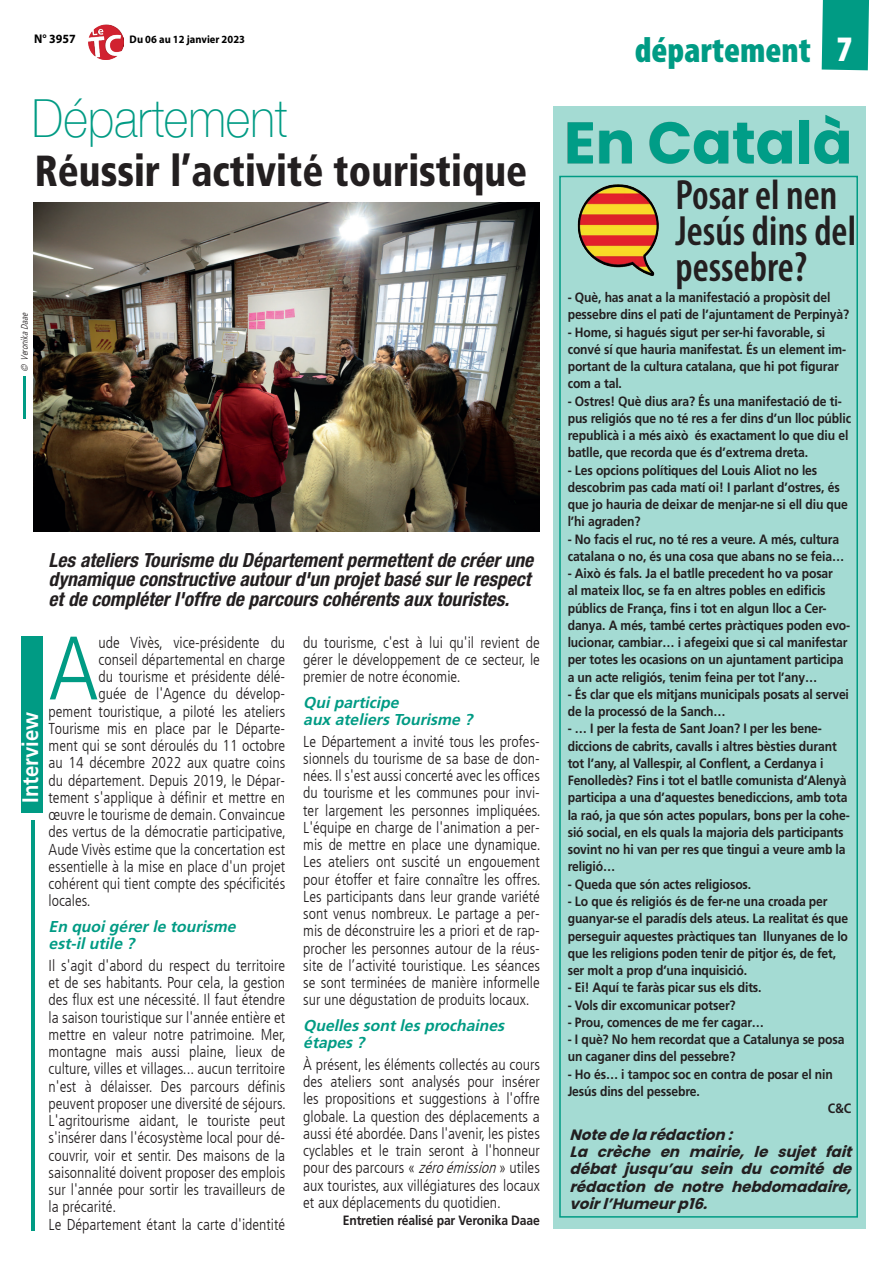
<style>
.page{position:relative;width:893px;height:1263px;background:#fff}
.page>*{position:absolute;margin:0;border:0;box-sizing:border-box;transform-origin:0 0}
.t1{font:300 condensed 89.85px "Frutiger LT";color:#009b84}
.t2{font:700 58.5px "Poppins";color:#009d87}
.t3{font:100 52.5px "Helvetica Neue";color:#009b84;scale:.9 1}
.t4{font:900 condensed 43.5px "Frutiger LT Std";color:#231f20;scale:.9 1}
.t5{font:600 condensed 42.6px/36px "Myriad Pro";color:#231f20;scale:.95 1}
.t6{font:900 condensed 36px "Myriad Pro";color:#009b84}
.t7{font:700 22.5px "Frutiger LT Std";color:#fff;scale:.9 1}
.t8{font:italic 700 condensed 19.5px/19.5px "Helvetica Neue LT Std";color:#231f20}
.t9{font:300 condensed 15.75px/17.2px "Frutiger LT";color:#231f20;text-align:justify}
.t10{font:italic 700 15.75px/17.2px "Frutiger LT Std";color:#009b84}
.t11{font:italic 700 15px/17.2px "Poppins";color:#231f20}
.t12{font:700 13.5px/17.2px "Frutiger LT Std";letter-spacing:-.01em;color:#231f20;scale:.9 1}
.t13{font:700 12.6px "Myriad Pro";color:#000;scale:.95 1}
.t14{font:700 10.95px "Myriad Pro";color:#000;scale:.95 1}
.t15{font:italic 300 condensed 9.45px "Frutiger LT";color:#231f20;scale:.95 1}
.s1{color:#fff}
.s2{font-style:italic}
</style>
<div class="page">
<img style="left:88px;top:24px;width:35px;height:35px">
<div style="left:822px;top:0;width:47px;height:70px;background:#009b84"></div>
<div style="left:553px;top:106px;width:313px;height:1123px;background:#a4dbd3"></div>
<div style="left:559px;top:176px;width:299px;height:1041px;border:2px solid #009b84"></div>
<div style="left:568px;top:115px;width:281px;height:49px;background:#231f20;opacity:.32"></div>
<img style="left:577px;top:184px;width:82px;height:92px">
<div style="left:21px;top:636px;width:22px;height:176px;background:#009b84"></div>
<hr style="left:32px;top:820px;width:3px;height:410px;background:#009b84">
<img style="left:33px;top:202px;width:507px;height:329px">
<hr style="left:23px;top:376px;width:3px;height:43px;background:#009b84">
<p class="t13" style="left:34px;top:31px;width:45px">N° 3957</p>
<p class="t14" style="left:130px;top:32px;width:123px">Du 06 au 12 janvier 2023</p>
<h3 class="t6" style="left:635px;top:27px;width:219px">département <span class="s1">7</span></h3>
<h3 class="t3" style="left:32px;top:79px;width:285px">Département</h3>
<h3 class="t4" style="left:35px;top:145px;width:549px">Réussir l’activité touristique</h3>
<p class="t15" style="left:19px;top:372px;width:66px;rotate:-90deg">© VeronikaDaae</p>
<p class="t8" style="left:49px;top:550px;width:486px">Les ateliers Tourisme du Département permettent de créer une dynamique constructive autour d'un projet basé sur le respect et de compléter l'offre de parcours cohérents aux touristes.</p>
<h3 class="t7" style="left:17px;top:803px;width:103px;rotate:-90deg">Interview</h3>
<h1 class="t1" style="left:49px;top:617px;width:51px">A</h1>
<p class="t9" style="left:99px;top:634px;width:188px">ude Vivès, vice-présidente du</p>
<p class="t9" style="left:99px;top:651px;width:188px">conseil départemental en charge</p>
<p class="t9" style="left:99px;top:668px;width:188px">du tourisme et présidente délé-</p>
<p class="t9" style="left:99px;top:685px;width:188px">guée de l'Agence du dévelop-</p>
<p class="t9" style="left:49px;top:703px;width:238px">pement touristique, a piloté les ateliers</p>
<p class="t9" style="left:49px;top:720px;width:238px">Tourisme mis en place par le Départe-</p>
<p class="t9" style="left:49px;top:737px;width:238px">ment qui se sont déroulés du 11 octobre</p>
<p class="t9" style="left:49px;top:754px;width:238px">au 14 décembre 2022 aux quatre coins</p>
<p class="t9" style="left:49px;top:772px;width:238px">du département. Depuis 2019, le Dépar-</p>
<p class="t9" style="left:49px;top:789px;width:238px">tement s'applique à définir et mettre en</p>
<p class="t9" style="left:49px;top:806px;width:238px">œuvre le tourisme de demain. Convaincue</p>
<p class="t9" style="left:49px;top:823px;width:239px">des vertus de la démocratie participative,</p>
<p class="t9" style="left:49px;top:841px;width:238px">Aude Vivès estime que la concertation est</p>
<p class="t9" style="left:49px;top:858px;width:238px">essentielle à la mise en place d'un projet</p>
<p class="t9" style="left:49px;top:875px;width:238px">cohérent qui tient compte des spécificités</p>
<p class="t9" style="left:49px;top:892px;width:44px">locales.</p>
<p class="t10" style="left:49px;top:918px;width:192px">En quoigérerle tourisme est-ilutile ?</p>
<p class="t9" style="left:49px;top:957px;width:239px;text-align:left">Il s'agit d'abord du respect du territoire et de ses habitants. Pour cela, la gestion des flux est une nécessité. Il faut étendre la saison touristique sur l'année entière et mettre en valeur notre patrimoine. Mer, montagne mais aussi plaine, lieux de culture, villes et villages... aucun territoire n'est à délaisser. Des parcours définis peuvent proposer une diversité de séjours.<br>L'agritourisme aidant, le touriste peut s'insérer dans l'écosystème local pour dé&shy;couvrir, voir et sentir. Des maisons de la saisonnalité doivent proposer des emplois sur l'année pour sortir les travailleurs de la précarité.<br>Le Département étant la carte d'identité</p>
<p class="t9" style="left:303px;top:634px;width:238px">du tourisme, c'est à lui qu'il revient de gérer le développement de ce secteur, le premier de notre économie.</p>
<p class="t10" style="left:303px;top:694px;width:174px">Quiparticipe<br>aux ateliersTourisme ?</p>
<p class="t9" style="left:303px;top:733px;width:239px">Le Département a invité tous les profes&shy;sionnels du tourisme de sa base de don&shy;nées. Il s'est aussi concerté avec les offices du tourisme et les communes pour invi&shy;ter largement les personnes impliquées.<br>L'équipe en charge de l'animation a per&shy;mis de mettre en place une dynamique.<br>Les ateliers ont suscité un engouement pour étoffer et faire connaître les offres.<br>Les participants dans leur grande variété sont venus nombreux. Le partage a per&shy;mis de déconstruire les a priori et de rap&shy;procher les personnes autour de la réus&shy;site de l’activité touristique. Les séances se sont terminées de manière informelle sur une dégustation de produits locaux.</p>
<p class="t10" style="left:303px;top:1017px;width:206px">Quellessontlesprochaines étapes?</p>
<p class="t9" style="left:303px;top:1056px;width:238px">À présent, les éléments collectés au cours des ateliers sont analysés pour insérer les propositions et suggestions à l'offre globale. La question des déplacements a aussi été abordée. Dans l'avenir, les pistes cyclables et le train seront à l'honneur pour des parcours « <span class="s2">zéroémission</span>» utiles aux touristes, aux villégiatures des locaux et aux déplacements du quotidien.</p>
<p class="t12" style="left:343px;top:1212px;width:221px">Entretien réalisé par Veronika Daae</p>
<h2 class="t2" style="left:564px;top:109px;width:290px">En Català</h2>
<h3 class="t5" style="left:675px;top:176px;width:192px">Posar el nen<br>Jesús dins del pessebre?</h3>
<p class="t12" style="left:568px;top:289px;width:314px">- Què, has anat a la manifestació a propòsit del pessebre dins el pati de l’ajuntament de Perpinyà?</p>
<p class="t12" style="left:568px;top:323px;width:311px">- Home, si hagués sigut per ser-hi favorable, si convé sí que hauria manifestat. És un element im&shy;portant de la cultura catalana, que hi pot figurar com a tal.</p>
<p class="t12" style="left:568px;top:392px;width:316px">- Ostres! Què dius ara? És una manifestació de ti&shy;pus religiós que no té res a fer dins d’un lloc públic republicà i a més això és exactament lo que diu el batlle, que recorda que és d’extrema dreta.</p>
<p class="t12" style="left:568px;top:461px;width:313px">- Les opcions polítiques del Louis Aliot no les descobrim pas cada matí oi! I parlant d’ostres, és que jo hauria de deixar de menjar-ne si ell diu que l’hi agraden?</p>
<p class="t12" style="left:568px;top:530px;width:309px">- No facis el ruc, no té res a veure. A més, cultura catalana o no, és una cosa que abans no se feia…</p>
<p class="t12" style="left:568px;top:565px;width:315px">- Això és fals. Ja el batlle precedent ho va posar<br>al mateix lloc, se fa en altres pobles en edificis públics de França, fins i tot en algun lloc a Cer&shy;danya. A més, també certes pràctiques poden evo&shy;lucionar, cambiar… i afegeixi que si cal manifestar per totes les ocasions on un ajuntament participa a un acte religiós, tenim feina per tot l’any…</p>
<p class="t12" style="left:568px;top:686px;width:314px">- És clar que els mitjans municipals posats al servei de la processó de la Sanch…</p>
<p class="t12" style="left:568px;top:720px;width:315px">- … I per la festa de Sant Joan? I per les bene&shy;diccions de cabrits, cavalls i altres bèsties durant tot l’any, al Vallespir, al Conflent, a Cerdanya i Fenolledès? Fins i tot el batlle comunista d’Alenyà participa a una d’aquestes benediccions, amb tota la raó, ja que són actes populars, bons per la cohe&shy;sió social, en els quals la majoria dels participants sovint no hi van per res que tingui a veure amb la religió…</p>
<p class="t12" style="left:568px;top:875px;width:205px">- Queda que són actes religiosos.</p>
<p class="t12" style="left:568px;top:893px;width:313px">- Lo que és religiós és de fer-ne una croada per guanyar-se el paradís dels ateus. La realitat és que perseguir aquestes pràctiques tan llunyanes de lo que les religions poden tenir de pitjor és, de fet, ser molt a prop d’una inquisició.</p>
<p class="t12" style="left:568px;top:979px;width:217px">- Ei! Aquí te faràs picar sus els dits.</p>
<p class="t12" style="left:568px;top:996px;width:188px">- Vols dir excomunicar potser?</p>
<p class="t12" style="left:568px;top:1013px;width:220px">- Prou, comences de me fer cagar…</p>
<p class="t12" style="left:568px;top:1031px;width:309px">- I què? No hem recordat que a Catalunya se posa un caganer dins del pessebre?</p>
<p class="t12" style="left:568px;top:1065px;width:296px">- Ho és… i tampoc soc en contra de posar el nin</p>
<p class="t12" style="left:568px;top:1082px;width:148px">Jesús dins del pessebre.</p>
<p class="t12" style="left:828px;top:1100px;width:27px">C&amp;C</p>
<p class="t11" style="left:570px;top:1126px;width:290px">Notedelarédaction:<br>La crèche en mairie, le sujet fait débat jusqu’au sein du comité de rédaction de notre hebdomadaire, voirl’Humeurp16.</p>
</div>
